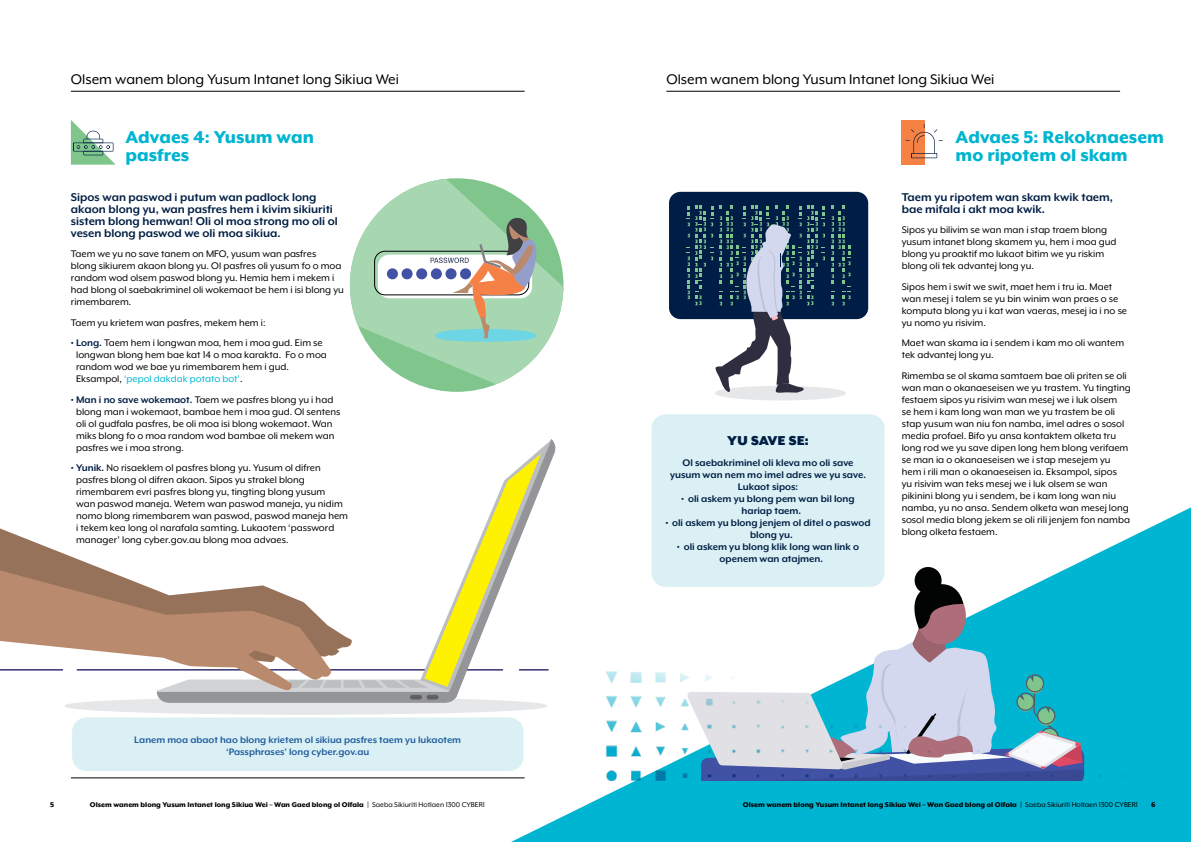
<style>
.page{position:relative;width:1191px;height:842px;background:#fff}
.page>*{position:absolute;margin:0;border:0;box-sizing:border-box;transform-origin:0 0}
.t1{font:800 20px/18px "Mr Eaves XL Mod OT";color:#00b5d1}
.t2{font:16px "Mr Eaves XL Mod OT";color:#000}
.t3{font:900 15px "Mr Eaves XL Mod OT";color:#001e44}
.t4{font:700 13px/12px "Mr Eaves XL Mod OT";color:#001e44}
.t5{font:11px/12px "Mr Eaves XL Mod OT";color:#000}
.t6{font:700 11px/12px "Mr Eaves XL Mod OT";color:#001e44}
.t7{font:700 10.8px/12px "Mr Eaves XL Mod OT";color:#215e9e;text-align:center}
.t8{font:800 8px "Mr Eaves XL Mod OT";color:#000}
.s1{color:#fff}
.s2{font-weight:700;color:#001e44}
.s3{color:#00b5d1}
.s4{font-weight:400}
</style>
<div class="page">
<svg style="left:511px;top:507px;width:680px;height:335px;fill:#00b5d1"></svg>
<svg style="left:350px;top:178px;width:213px;height:214px;fill:#a7d7b0"></svg>
<div style="left:378px;top:255px;width:154px;height:43px;background:#fff;border-radius:11px"></div>
<div style="left:374px;top:251px;width:155px;height:44px;border:1px solid #000;border-radius:10px"></div>
<div style="left:387px;top:268px;width:11px;height:11px;background:#4151a3;border-radius:50%"></div>
<div style="left:401px;top:268px;width:11px;height:11px;background:#4151a3;border-radius:50%"></div>
<div style="left:416px;top:268px;width:11px;height:11px;background:#4151a3;border-radius:50%"></div>
<div style="left:435px;top:329px;width:101px;height:13px;background:#6ed5e5;border-radius:50%"></div>
<svg style="left:430px;top:217px;width:107px;height:122px"></svg>
<div style="left:0;top:685px;width:566px;height:41px;background:#fff"></div>
<div style="left:65px;top:698px;width:481px;height:16px;background:#e6e7e8;border-radius:50%"></div>
<div style="left:65px;top:697px;width:482px;height:18px;border:1px solid #e6e7e8;border-radius:50%"></div>
<svg style="left:0;top:528px;width:62px;height:25px"></svg>
<svg style="left:150px;top:439px;width:405px;height:265px"></svg>
<hr style="left:426px;top:695px;width:12px;height:4px;background:#606060;border-radius:2px">
<hr style="left:410px;top:695px;width:12px;height:4px;background:#606060;border-radius:2px">
<svg style="left:0;top:553px;width:331px;height:138px"></svg>
<hr style="left:71px;top:91px;width:453px;height:1px;background:#000">
<hr style="left:666px;top:91px;width:454px;height:1px;background:#000">
<hr style="left:71px;top:778px;width:453px;height:1px;background:#000">
<svg style="left:687px;top:576px;width:397px;height:91px"></svg>
<div style="left:914px;top:567px;width:27px;height:27px;background:#020303;border-radius:50%"></div>
<svg style="left:71px;top:120px;width:45px;height:45px"></svg>
<div style="left:901px;top:120px;width:23px;height:45px;background:#f58145"></div>
<svg style="left:905px;top:124px;width:37px;height:34px"></svg>
<img style="left:595px;top:667px;width:596px;height:115px">
<div style="left:72px;top:717px;width:451px;height:54px;background:#dbf0f5;border-radius:14px"></div>
<div style="left:715px;top:386px;width:130px;height:14px;background:#e6e7e8;border-radius:50%"></div>
<div style="left:715px;top:386px;width:130px;height:14px;border:1px solid #e6e7e8;border-radius:50%"></div>
<div style="left:669px;top:192px;width:199px;height:127px;background:#001e45;border-radius:11px"></div>
<svg style="left:831px;top:206px;width:19px;height:99px"></svg>
<svg style="left:686px;top:206px;width:139px;height:187px"></svg>
<div style="left:651px;top:414px;width:233px;height:173px;background:#dbf0f5;border-radius:14px"></div>
<h2 class="t2" style="left:71px;top:70px;width:330px">Olsem wanem blong Yusum Intanet long Sikiua Wei</h2>
<h1 class="t1" style="left:125px;top:128px;width:190px">Advaes 4: Yusum wan pasfres<span class="s1">.</span></h1>
<p class="t4" style="left:71px;top:191px;width:268px">Sipos wan paswod i putum wan padlock long akaon blong yu, wan pasfres hem i kivim sikiuriti sistem blong hemwan! Oli ol moa strong mo oli ol vesen blong paswod we oli moa sikiua.</p>
<p class="t5" style="left:71px;top:248px;width:274px">Taem we yu no save tanem on MFO, yusum wan pasfres blong sikiurem akaon blong yu. Ol pasfres oli yusum fo o moa random wod olsem paswod blong yu. Hemia hem i mekem i had blong ol saebakriminel oli wokemaot be hem i isi blong yu rimembarem.</p>
<p class="t5" style="left:71px;top:316px;width:196px">Taem yu krietem wan pasfres, mekem hem i:</p>
<p class="t5" style="left:76px;top:337px;width:252px;text-indent:-5px"><span class="s2">• Long.</span> Taem hem i longwan moa, hem i moa gud. Eim se longwan blong hem bae kat 14 o moa karakta. Fo o moa random wod we bae yu rimembarem hem i gud.<br>Eksampol, <span class="s3">‘pepol dakdak potato bot’</span>.</p>
<p class="t5" style="left:76px;top:393px;width:266px;text-indent:-5px"><span class="s2">• Man i no save wokemaot.</span> Taem we pasfres blong yu i had blong man i wokemaot, bambae hem i moa gud. Ol sentens oli ol gudfala pasfres, be oli moa isi blong wokemaot. Wan miks blong fo o moa random wod bambae oli mekem wan pasfres we i moa strong.</p>
<p class="t5" style="left:76px;top:462px;width:273px;text-indent:-5px"><span class="s2">• Yunik.</span> No risaeklem ol pasfres blong yu. Yusum ol difren pasfres blong ol difren akaon. Sipos yu strakel blong rimembarem evri pasfres blong yu, tingting blong yusum<br>wan paswod maneja. Wetem wan paswod maneja, yu nidim nomo blong rimembarem wan paswod, paswod maneja hem i tekem kea long ol narafala samting. Lukaotem ‘password manager’ long cyber.gov.au blong moa advaes.</p>
<p class="t7" style="left:134px;top:734px;width:328px">Lanem moa abaot hao blong krietem ol sikiua pasfres taem yu lukaotem ‘Passphrases’ long cyber.gov.au</p>
<h2 class="t2" style="left:666px;top:70px;width:330px">Olsem wanem blong Yusum Intanet long Sikiua Wei</h2>
<h3 class="t3" style="left:727px;top:432px;width:83px">YU SAVE SE:</h3>
<p class="t6" style="left:670px;top:456px;width:197px;text-align:center">Ol saebakriminel oli kleva mo oli save yusum wan nem mo imel adres we yu save.<br>Lukaot sipos:</p>
<p class="t6" style="left:741px;top:492px;width:115px;text-indent:-60px">• oli askem yu blong pem wan bil long hariap taem.</p>
<p class="t6" style="left:750px;top:516px;width:122px;text-indent:-85px">• oli askem yu blong jenjem ol ditel o paswod blong yu.</p>
<p class="t6" style="left:719px;top:540px;width:141px;text-indent:-43px">• oli askem yu blong klik long wan link o openem wan atajmen.</p>
<h1 class="t1" style="left:955px;top:128px;width:210px">Advaes 5: Rekoknaesem mo ripotem ol skam<span class="s1">.</span></h1>
<p class="t4" style="left:901px;top:191px;width:213px">Taem yu ripotem wan skam kwik taem, bae mifala i akt moa kwik.</p>
<p class="t5" style="left:901px;top:224px;width:216px">Sipos yu bilivim se wan man i stap traem blong yusum intanet blong skamem yu, hem i moa gud blong yu proaktif mo lukaot bitim we yu riskim blong oli tek advantej long yu.</p>
<p class="t5" style="left:901px;top:280px;width:227px">Sipos hem i swit we swit, maet hem i tru ia. Maet wan mesej i talem se yu bin winim wan praes o se komputa blong yu i kat wan vaeras, mesej ia i no se yu nomo yu risivim.</p>
<p class="t5" style="left:901px;top:337px;width:224px">Maet wan skama ia i sendem i kam mo oli wantem tek advantej long yu.</p>
<p class="t5" style="left:901px;top:369px;width:230px">Rimemba se ol skama samtaem bae oli priten se oli wan man o okanaeseisen we yu trastem. Yu tingting festaem sipos yu risivim wan mesej we i luk olsem<br>se hem i kam long wan man we yu trastem be oli stap yusum wan niu fon namba, imel adres o sosol media profael. Bifo yu ansa kontaktem olketa tru long rod we yu save dipen long hem blong verifaem se man ia o okanaeseisen we i stap mesejem yu hem i rili man o okanaeseisen ia. Eksampol, sipos<br>yu risivim wan teks mesej we i luk olsem se wan pikinini blong yu i sendem, be i kam long wan niu namba, yu no ansa. Sendem olketa wan mesej long sosol media blong jekem se oli rili jenjem fon namba blong olketa festaem.</p>
<p class="t8" style="left:50px;top:800px;width:5px">5</p>
<p class="t8" style="left:90px;top:800px;width:396px">Olsem wanem blong Yusum Intanet long Sikiua Wei – Wan Gaed blong ol Olfala | <span class="s4">Saeba Sikiuriti Hotlaen 1300 CYBER1</span></p>
<p class="t8" style="left:743px;top:800px;width:396px">Olsem wanem blong Yusum Intanet long Sikiua Wei – Wan Gaed blong ol Olfala | <span class="s4">Saeba Sikiuriti Hotlaen 1300 CYBER1</span></p>
<p class="t8" style="left:1151px;top:800px;width:6px">6</p>
</div>
